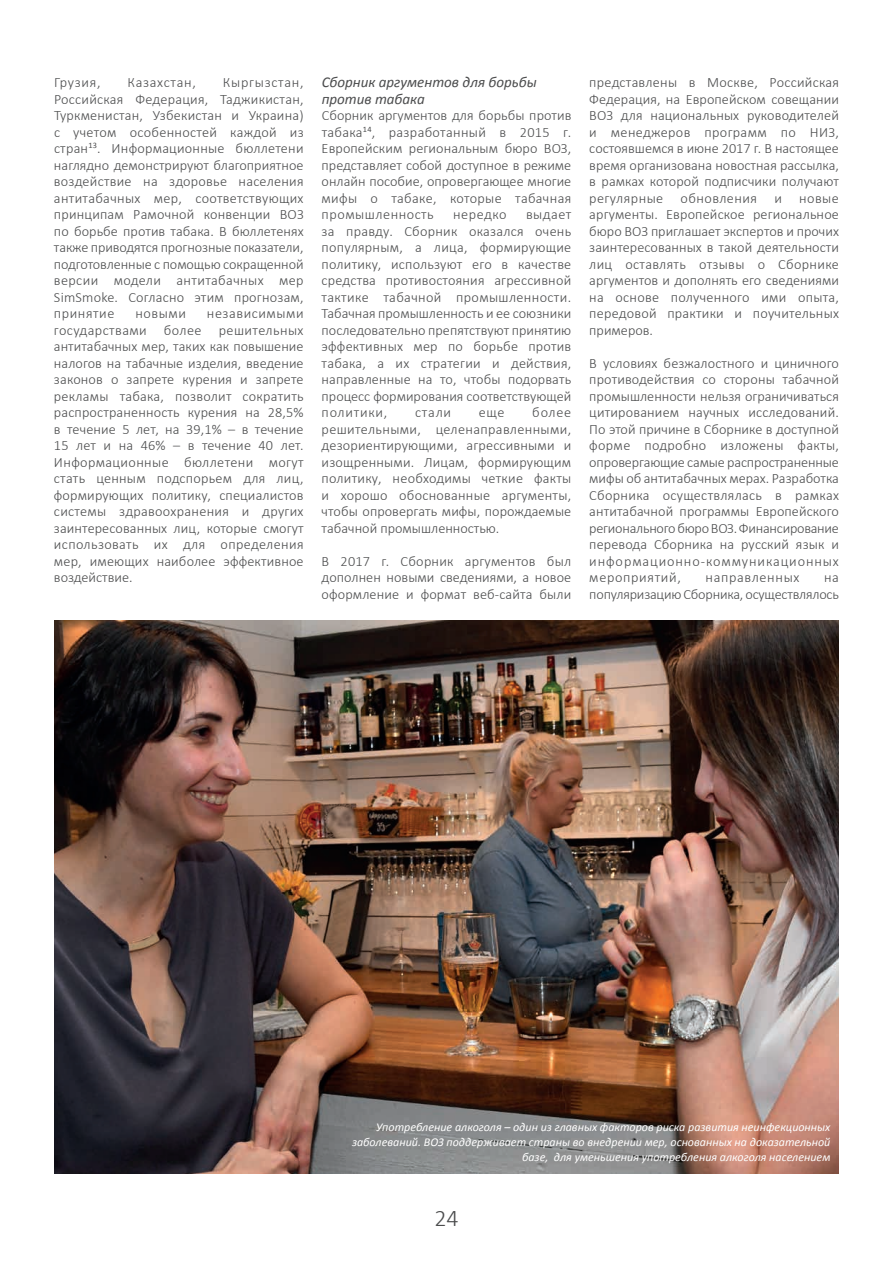
<style>
.page{position:relative;width:893px;height:1263px;background:#fff}
.page>*{position:absolute;margin:0;border:0;box-sizing:border-box;transform-origin:0 0}
.t1{font:300 24px "Calibri";color:#4b4c4d}
.t2{font:italic 15px/16.5px "Calibri";color:#4b4c4d}
.t3{font:300 14.25px/16.5px "Calibri";letter-spacing:.01em;color:#4b4c4d;text-align:justify}
.t4{font:300 14.25px/16.5px "Calibri";letter-spacing:-.015em;color:#4b4c4d;text-align:right}
.t5{font:300 14.25px "Calibri";letter-spacing:.045em;color:#4b4c4d}
.t6{font:300 14.25px "Calibri";letter-spacing:.05em;color:#4b4c4d}
.t7{font:300 14.25px "Calibri";letter-spacing:.035em;color:#4b4c4d}
.t8{font:italic 12px/15px "Calibri";color:#fff;text-align:right}
</style>
<div class="page">
<img style="left:54px;top:621px;width:785px;height:553px">
<p class="t3" style="left:54px;top:73px;width:251px;text-indent:169px">Кыргызстан, Российская Федерация, Таджикистан, Туркменистан, Узбекистан и Украина) с учетом особенностей каждой из стран<sup>13</sup>. Информационные бюллетени наглядно демонстрируют благоприятное воздействие на здоровье населения антитабачных мер, соответствующих принципам Рамочной конвенции ВОЗ по борьбе против табака. В бюллетенях также приводятся прогнозные показатели, подготовленные с помощью сокращенной версии модели антитабачных мер SimSmoke. Согласно этим прогнозам, принятие</p>
<p class="t3" style="left:54px;top:73px;width:48px">Грузия,</p>
<p class="t6" style="left:127px;top:73px;width:70px">Казахстан,</p>
<p class="t3" style="left:54px;top:304px;width:251px;text-indent:153px">независимыми государствами более решительных антитабачных мер, таких как повышение налогов на табачные изделия, введение законов о запрете курения и запрете рекламы табака, позволит сократить распространенность курения на 28,5% в течение 5 лет, на 39,1% – в течение 15 лет и на 46% – в течение 40 лет.<br>Информационные бюллетени могут стать ценным подспорьем для лиц, формирующих политику, специалистов системы здравоохранения и других заинтересованных лиц, которые смогут использовать их для определения мер, имеющих наиболее эффективное воздействие.</p>
<p class="t3" style="left:135px;top:304px;width:52px">новыми</p>
<p class="t2" style="left:322px;top:73px;width:217px">Сборник аргументов для борьбы против табака</p>
<p class="t3" style="left:322px;top:106px;width:251px">Сборник аргументов для борьбы против табака<sup>14</sup>, разработанный в 2015 г.<br>Европейским региональным бюро ВОЗ, представляет собой доступное в режиме онлайн пособие, опровергающее многие мифы о табаке, которые табачная промышленность</p>
<p class="t3" style="left:322px;top:205px;width:251px;text-indent:204px">выдает за правду. Сборник оказался очень популярным, а лица, формирующие политику, используют его в качестве средства противостояния агрессивной тактике табачной промышленности.<br>Табачная промышленность и ее союзники последовательно препятствуют принятию эффективных мер по борьбе против табака, а их стратегии и действия, направленные на то, чтобы подорвать процесс формирования соответствующей политики,</p>
<p class="t7" style="left:453px;top:205px;width:55px">нередко</p>
<p class="t3" style="left:322px;top:403px;width:251px;text-indent:211px">более решительными, целенаправленными, дезориентирующими, агрессивными и изощренными. Лицам, формирующим политику, необходимы четкие факты и хорошо обоснованные аргументы, чтобы опровергать мифы, порождаемые табачной промышленностью.</p>
<p class="t3" style="left:322px;top:552px;width:251px">В 2017 г. Сборник аргументов был дополнен новыми сведениями, а новое оформление и формат веб-сайта были</p>
<p class="t3" style="left:415px;top:403px;width:38px">стали</p>
<p class="t3" style="left:479px;top:403px;width:27px">еще</p>
<p class="t3" style="left:589px;top:73px;width:251px">представлены в Москве, Российская Федерация, на Европейском совещании ВОЗ для национальных руководителей и менеджеров программ по НИЗ, состоявшемся в июне 2017 г. В настоящее время организована новостная рассылка, в рамках которой подписчики получают регулярные обновления и новые аргументы. Европейское региональное бюро ВОЗ приглашает экспертов и прочих заинтересованных в такой деятельности лиц оставлять отзывы о Сборнике аргументов и дополнять его сведениями на основе полученного ими опыта, передовой практики и поучительных примеров.</p>
<p class="t3" style="left:589px;top:354px;width:251px">В условиях безжалостного и циничного противодействия со стороны табачной промышленности нельзя ограничиваться цитированием научных исследований.<br>По этой причине в Сборнике в доступной форме подробно изложены факты, опровергающие самые распространенные мифы об антитабачных мерах. Разработка Сборника осуществлялась в рамках антитабачной программы Европейского регионального бюро ВОЗ. Финансирование перевода Сборника на русский язык и информационно-коммуникационных мероприятий,</p>
<p class="t4" style="left:589px;top:568px;width:251px">на<br>популяризацию Сборника, осуществлялось</p>
<p class="t5" style="left:705px;top:569px;width:95px">направленных</p>
<p class="t8" style="left:352px;top:1118px;width:480px">Употребление алкоголя – один из главных факторов риска развития неинфекционных заболеваний. ВОЗ поддерживает страны во внедрении мер, основанных на доказательной базе, для уменьшения употребления алкоголя населением</p>
<h1 class="t1" style="left:434px;top:1203px;width:26px">24</h1>
</div>
